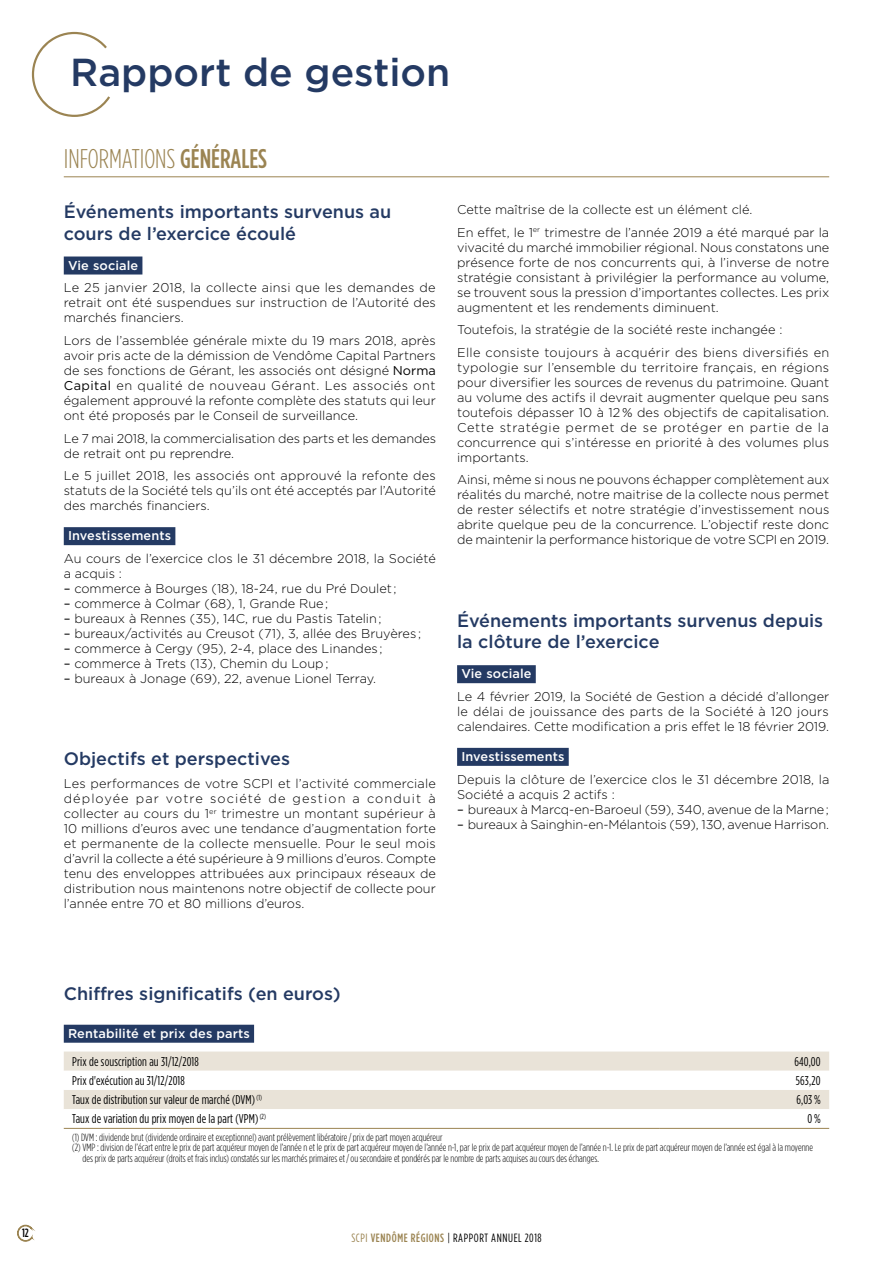
<style>
.page{position:relative;width:893px;height:1263px;background:#fff}
.page>*{position:absolute;margin:0;border:0;box-sizing:border-box;transform-origin:0 0}
.t1{font:500 39px "Gotham";color:#243a63}
.t2{font:300 27px "Gotham Condensed";color:#9b8452}
.t3{font:500 18px/21.6px "Gotham";color:#243a63}
.t4{font:300 12.75px/15px "Gotham";color:#000}
.t5{font:12.75px/27.8px "Gotham Condensed";letter-spacing:.01em;color:#000}
.t6{font:300 12.75px/22.6px "Gotham";letter-spacing:.02em;color:#000}
.t7{font:12px "Gotham Condensed";letter-spacing:.05em;color:#000}
.t8{font:500 12px "Gotham Condensed";color:#000}
.t9{font:300 10.5px "Gotham Condensed";color:#000}
.s1{font-weight:500}
.s2{font-weight:500;color:#fff}
.s3{font-weight:400}
.s4{font-family:"Gotham";font-weight:500;color:#fff}
.s5{color:#9b8452}
.s6{font-weight:500;color:#9b8452}
</style>
<div class="page">
<svg style="left:17px;top:1224px;width:17px;height:18px"></svg>
<svg style="left:32px;top:32px;width:78px;height:85px"></svg>
<hr style="left:64px;top:176px;width:765px;height:1px;background:#9b8452">
<div style="left:64px;top:256px;width:78px;height:18px;background:#243a63"></div>
<div style="left:64px;top:527px;width:111px;height:18px;background:#243a63"></div>
<div style="left:457px;top:665px;width:79px;height:18px;background:#243a63"></div>
<div style="left:457px;top:748px;width:112px;height:18px;background:#243a63"></div>
<div style="left:64px;top:1025px;width:190px;height:18px;background:#243a63"></div>
<svg style="left:64px;top:1051px;width:765px;height:20px;background:#eae4d9"></svg>
<svg style="left:64px;top:1090px;width:765px;height:38px;fill:#e9e3d8"></svg>
<hr style="left:64px;top:1128px;width:595px;height:1px;background:#9b8452">
<hr style="left:659px;top:1128px;width:170px;height:1px;background:#9b8452">
<p class="t8" style="left:22px;top:1226px;width:8px">12</p>
<h1 class="t1" style="left:70px;top:46px;width:382px">Rapport de gestion</h1>
<p class="t2" style="left:64px;top:144px;width:205px">INFORMATIONS <span class="s1">GÉNÉRALES</span></p>
<p class="t3" style="left:64px;top:201px;width:329px">Événements importants survenus au cours de l’exercice écoulé</p>
<p class="t6" style="left:64px;top:253px;width:373px;text-indent:4px"><span class="s2">Vie sociale<br></span>Le 25 janvier 2018, la collecte ainsi que les demandes de</p>
<p class="t4" style="left:64px;top:295px;width:374px">retrait ont été suspendues sur instruction de l’Autorité des marchés financiers.</p>
<p class="t4" style="left:64px;top:333px;width:374px;text-align:justify">Lors de l’assemblée générale mixte du 19 mars 2018, après avoir pris acte de la démission de Vendôme Capital Partners de ses fonctions de Gérant, les associés ont désigné <span class="s3">Norma Capital</span> en qualité de nouveau Gérant. Les associés ont également approuvé la refonte complète des statuts qui leur ont été proposés par le Conseil de surveillance.</p>
<p class="t4" style="left:64px;top:430px;width:374px">Le 7 mai 2018, la commercialisation des parts et les demandes de retrait ont pu reprendre.</p>
<p class="t4" style="left:64px;top:468px;width:374px;text-align:justify">Le 5 juillet 2018, les associés ont approuvé la refonte des statuts de la Société tels qu’ils ont été acceptés par l’Autorité des marchés financiers.</p>
<p class="t4" style="left:64px;top:524px;width:374px;line-height:22.6px;text-indent:4px"><span class="s2">Investissements<br></span>Au cours de l’exercice clos le 31 décembre 2018, la Société</p>
<p class="t4" style="left:64px;top:566px;width:60px">a acquis :</p>
<p class="t4" style="left:64px;top:581px;width:334px"><span class="s3">–</span> commerce à Bourges (18), 18-24, rue du Pré Doulet ;</p>
<p class="t4" style="left:64px;top:596px;width:266px"><span class="s3">–</span> commerce à Colmar (68), 1, Grande Rue ;</p>
<p class="t4" style="left:64px;top:611px;width:319px"><span class="s3">–</span> bureaux à Rennes (35), 14C, rue du Pastis Tatelin ;</p>
<p class="t4" style="left:64px;top:626px;width:359px"><span class="s3">–</span> bureaux/activités au Creusot (71), 3, allée des Bruyères ;</p>
<p class="t4" style="left:64px;top:641px;width:320px"><span class="s3">–</span> commerce à Cergy (95), 2-4, place des Linandes ;</p>
<p class="t4" style="left:64px;top:656px;width:266px"><span class="s3">–</span> commerce à Trets (13), Chemin du Loup ;</p>
<p class="t4" style="left:64px;top:670px;width:314px"><span class="s3">–</span> bureaux à Jonage (69), 22, avenue Lionel Terray.</p>
<p class="t3" style="left:64px;top:748px;width:228px">Objectifs et perspectives</p>
<p class="t4" style="left:64px;top:775px;width:374px;text-align:justify">Les performances de votre SCPI et l’activité commerciale déployée par votre société de gestion a conduit à collecter au cours du 1<sup>er</sup> trimestre un montant supérieur à 10 millions d’euros avec une tendance d’augmentation forte et permanente de la collecte mensuelle. Pour le seul mois d’avril la collecte a été supérieure à 9 millions d’euros. Compte tenu des enveloppes attribuées aux principaux réseaux de distribution nous maintenons notre objectif de collecte pour l’année entre 70 et 80 millions d’euros.</p>
<p class="t4" style="left:457px;top:198px;width:374px;line-height:22.6px">Cette maîtrise de la collecte est un élément clé.<br>En effet, le 1<sup>er</sup> trimestre de l’année 2019 a été marqué par la</p>
<p class="t4" style="left:457px;top:239px;width:374px;text-align:justify">vivacité du marché immobilier régional. Nous constatons une présence forte de nos concurrents qui, à l’inverse de notre stratégie consistant à privilégier la performance au volume, se trouvent sous la pression d’importantes collectes. Les prix augmentent et les rendements diminuent.</p>
<p class="t4" style="left:457px;top:318px;width:374px;line-height:22.6px">Toutefois, la stratégie de la société reste inchangée :<br>Elle consiste toujours à acquérir des biens diversifiés en</p>
<p class="t4" style="left:457px;top:359px;width:374px;text-align:justify">typologie sur l’ensemble du territoire français, en régions pour diversifier les sources de revenus du patrimoine. Quant au volume des actifs il devrait augmenter quelque peu sans toutefois dépasser 10 à 12 % des objectifs de capitalisation.<br>Cette stratégie permet de se protéger en partie de la concurrence qui s’intéresse en priorité à des volumes plus importants.</p>
<p class="t4" style="left:457px;top:472px;width:374px;text-align:justify">Ainsi, même si nous ne pouvons échapper complètement aux réalités du marché, notre maitrise de la collecte nous permet de rester sélectifs et notre stratégie d’investissement nous abrite quelque peu de la concurrence. L’objectif reste donc de maintenir la performance historique de votre SCPI en 2019.</p>
<p class="t3" style="left:457px;top:609px;width:368px">Événements importants survenus depuis la clôture de l’exercice</p>
<p class="t4" style="left:457px;top:662px;width:374px;line-height:22.6px;text-indent:4px"><span class="s2">Vie sociale<br></span>Le 4 février 2019, la Société de Gestion a décidé d’allonger</p>
<p class="t4" style="left:457px;top:704px;width:374px">le délai de jouissance des parts de la Société à 120 jours calendaires. Cette modification a pris effet le 18 février 2019.</p>
<p class="t4" style="left:457px;top:745px;width:374px;line-height:22.6px;text-indent:4px"><span class="s2">Investissements<br></span>Depuis la clôture de l’exercice clos le 31 décembre 2018, la</p>
<p class="t4" style="left:457px;top:786px;width:159px">Société a acquis 2 actifs :</p>
<p class="t4" style="left:457px;top:801px;width:373px"><span class="s3">–</span> bureaux à Marcq-en-Baroeul (59), 340, avenue de la Marne ;</p>
<p class="t4" style="left:457px;top:816px;width:373px"><span class="s3">–</span> bureaux à Sainghin-en-Mélantois (59), 130, avenue Harrison.</p>
<p class="t3" style="left:64px;top:982px;width:278px">Chiffres significatifs (en euros)</p>
<p class="t5" style="left:72px;top:1019px;width:179px;text-indent:-4px"><span class="s4">Rentabilité et prix des parts<br></span>Prix de souscription au 31/12/2018</p>
<p class="t5" style="left:794px;top:1047px;width:28px">640,00</p>
<p class="t5" style="left:72px;top:1066px;width:114px">Prix d'exécution au 31/12/2018</p>
<p class="t5" style="left:796px;top:1066px;width:26px">563,20</p>
<p class="t5" style="left:72px;top:1085px;width:191px">Taux de distribution sur valeur de marché (DVM) <sup>(1)</sup></p>
<p class="t5" style="left:796px;top:1085px;width:26px">6,03 %</p>
<p class="t5" style="left:72px;top:1105px;width:195px">Taux de variation du prix moyen de la part (VPM) <sup>(2)</sup></p>
<p class="t5" style="left:807px;top:1105px;width:15px">0%</p>
<p class="t9" style="left:72px;top:1132px;width:372px">(1) DVM : dividende brut (dividende ordinaire et exceptionnel) avant prélèvement libératoire/prix de part moyen acquéreur</p>
<p class="t9" style="left:72px;top:1142px;width:742px">(2) VMP : division de l’écart entre le prix de part acquéreur moyen de l’année n et le prix de part acquéreur moyen de l’année n-1, par le prix de part acquéreur moyen de l’année n-1. Le prix de part acquéreur moyen de l’année est égal à la moyenne</p>
<p class="t9" style="left:82px;top:1153px;width:518px">des prix de parts acquéreur (droits et frais inclus) constatés sur les marchés primaires et/ou secondaire et pondérés par le nombre de parts acquises au cours des échanges.</p>
<p class="t7" style="left:351px;top:1231px;width:192px"><span class="s5">SCPI</span> <span class="s6">VENDÔME RÉGIONS</span> | RAPPORT ANNUEL 2018</p>
</div>
